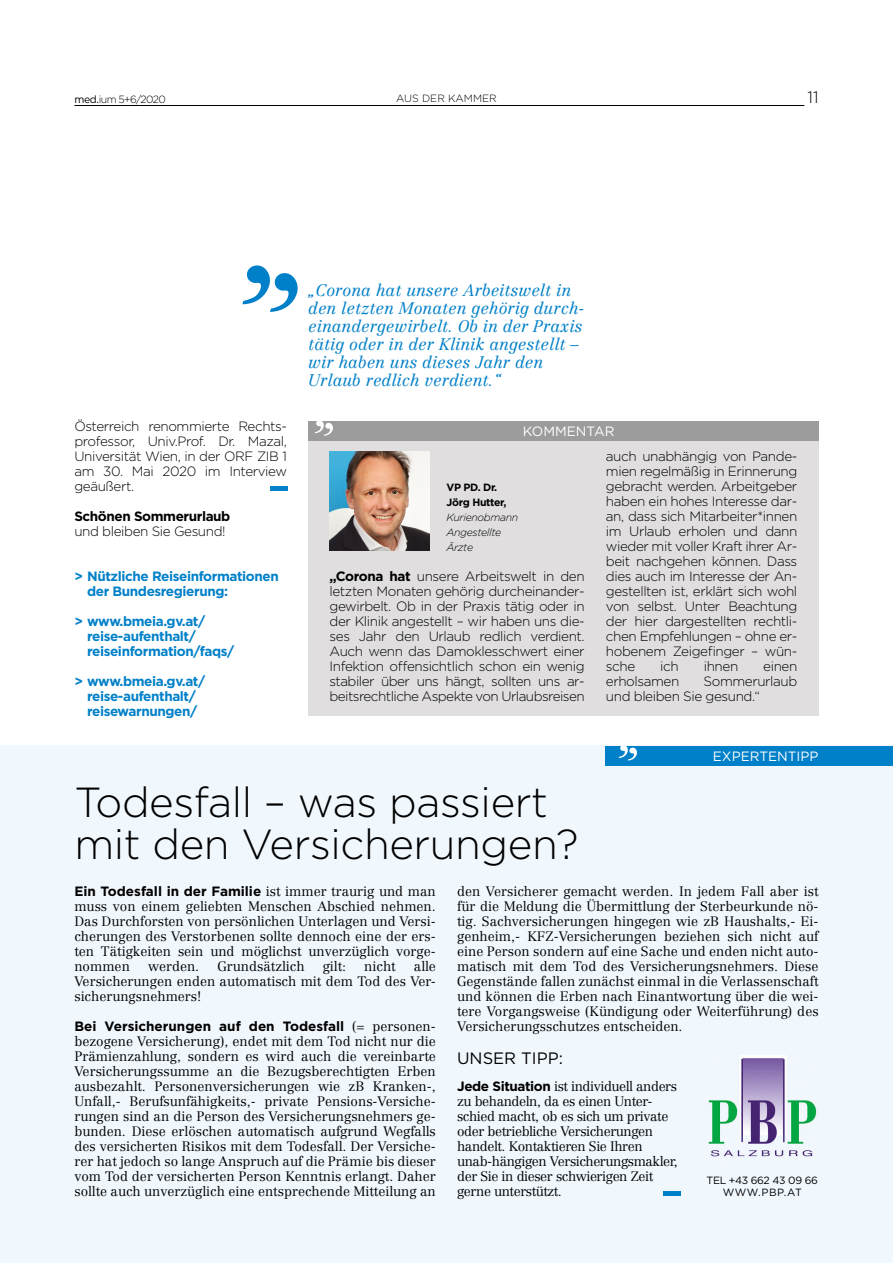
<style>
.page{position:relative;width:893px;height:1263px;background:#fff}
.page>*{position:absolute;margin:0;border:0;box-sizing:border-box;transform-origin:0 0}
.t1{font:300 42px/42px "Gotham";letter-spacing:-.01em;color:#000}
.t2{font:italic 300 16.5px/18px "Centennial LT";color:#0080c8}
.t3{font:16.5px "Gotham";color:#000}
.t4{font:300 16.5px "Gotham";color:#000}
.t5{font:300 13.5px/15px "Centennial LT";color:#000;text-align:justify}
.t6{font:300 13.5px/15px "Gotham";letter-spacing:-.03em;color:#000;text-align:justify}
.t7{font:300 13.5px/15px "Centennial LT";letter-spacing:-.03em;color:#000}
.t8{font:700 13.5px/15px "Gotham";letter-spacing:-.03em;color:#0080c8}
.t9{font:700 13.5px "Gotham";color:#000}
.t10{font:13.5px "Gotham";color:#fff}
.t11{font:700 13.5px "Gotham";letter-spacing:-.03em;color:#000}
.t12{font:italic 300 10.5px/15px "Gotham";letter-spacing:-.03em;color:#000}
.t13{font:300 10.5px "Gotham";color:#000}
.t14{font:10.5px/12px "Gotham";letter-spacing:-.03em;color:#000;text-align:center}
.t15{font:700 10.5px/15px "Gotham";letter-spacing:-.03em;color:#000}
.s1{font-weight:400}
.s2{font-weight:700}
.s3{font-family:"Centennial LT";font-weight:300}
.s4{font-family:"Gotham";font-weight:700}
</style>
<div class="page">
<div style="left:0;top:746px;width:893px;height:517px;background:#f0f7fd"></div>
<div style="left:606px;top:746px;width:287px;height:20px;background:#0080c8"></div>
<svg style="left:619px;top:746px;width:18px;height:14px"></svg>
<div style="left:663px;top:1191px;width:17px;height:5px;background:#0080c8"></div>
<img style="left:708px;top:1056px;width:109px;height:101px">
<div style="left:308px;top:421px;width:511px;height:295px;background:#e0dede"></div>
<img style="left:330px;top:452px;width:99px;height:99px">
<div style="left:308px;top:421px;width:511px;height:20px;background:#9c9c9d"></div>
<svg style="left:315px;top:421px;width:18px;height:15px"></svg>
<div style="left:270px;top:486px;width:17px;height:5px;background:#0080c8"></div>
<svg style="left:242px;top:265px;width:56px;height:47px"></svg>
<hr style="left:74px;top:105px;width:730px;height:1px;background:#000">
<p class="t13" style="left:74px;top:92px;width:93px"><span class="s1">med.</span>ium 5+6/2020</p>
<p class="t13" style="left:396px;top:92px;width:102px">AUS DER KAMMER</p>
<p class="t4" style="left:807px;top:86px;width:13px">11</p>
<p class="t6" style="left:74px;top:418px;width:214px">Österreich renommierte Rechts&shy;professor, Univ.Prof. Dr. Mazal, Universität Wien, in der ORF ZIB 1 am 30. Mai 2020 im Interview geäußert.</p>
<p class="t11" style="left:74px;top:507px;width:157px">Schönen Sommerurlaub</p>
<p class="t6" style="left:74px;top:523px;width:153px">und bleiben Sie Gesund!</p>
<p class="t8" style="left:87px;top:568px;width:193px;text-indent:-13px">&gt; Nützliche Reiseinformationen der Bundesregierung:</p>
<p class="t8" style="left:87px;top:613px;width:149px;text-indent:-13px">&gt; www.bmeia.gv.at/ reise-aufenthalt/ reiseinformation/faqs/</p>
<p class="t8" style="left:74px;top:673px;width:132px;text-align:center">&gt; www.bmeia.gv.at/ reise-aufenthalt/ reisewarnungen/</p>
<p class="t2" style="left:308px;top:281px;width:278px">„Corona hat unsere Arbeitswelt in den letzten Monaten gehörig durch&shy;einandergewirbelt. Ob in der Praxis tätig oder in der Klinik angestellt – wir haben uns dieses Jahr den Urlaub redlich verdient.“</p>
<p class="t10" style="left:523px;top:423px;width:93px">KOMMENTAR</p>
<p class="t15" style="left:446px;top:480px;width:61px">VP PD. Dr.<br>Jörg Hutter,</p>
<p class="t12" style="left:446px;top:509px;width:73px">Kurienobmann<br>Angestellte<br>Ärzte</p>
<p class="t6" style="left:330px;top:568px;width:257px"><span class="s2">„Corona hat</span> unsere Arbeitswelt in den letzten Monaten gehörig durcheinander&shy;gewirbelt. Ob in der Praxis tätig oder in der Klinik angestellt – wir haben uns die&shy;ses Jahr den Urlaub redlich verdient.<br>Auch wenn das Damoklesschwert einer Infektion offensichtlich schon ein wenig stabiler über uns hängt, sollten uns ar&shy;beitsrechtliche Aspekte von Urlaubsreisen</p>
<p class="t6" style="left:606px;top:448px;width:193px">auch unabhängig von Pande&shy;mien regelmäßig in Erinnerung gebracht werden. Arbeitgeber haben ein hohes Interesse dar&shy;an, dass sich Mitarbeiter*innen im Urlaub erholen und dann wieder mit voller Kraft ihrer Ar&shy;beit nachgehen können. Dass dies auch im Interesse der An&shy;gestellten ist, erklärt sich wohl von selbst. Unter Beachtung der hier dargestellten rechtli&shy;chen Empfehlungen – ohne er&shy;hobenem Zeigefinger – wün&shy;sche</p>
<p class="t6" style="left:660px;top:658px;width:20px">ich</p>
<p class="t6" style="left:704px;top:658px;width:36px">ihnen</p>
<p class="t6" style="left:763px;top:658px;width:36px">einen</p>
<p class="t6" style="left:606px;top:673px;width:75px">erholsamen</p>
<p class="t6" style="left:606px;top:673px;width:193px;text-indent:98px">Sommerurlaub und bleiben Sie gesund.“</p>
<p class="t10" style="left:713px;top:748px;width:107px">EXPERTENTIPP</p>
<h1 class="t1" style="left:74px;top:780px;width:506px">Todesfall – was passiert mit den Versicherungen?</h1>
<p class="t9" style="left:74px;top:882px;width:363px">Ein Todesfall in der Familie <span class="s3">ist immer traurig und man</span></p>
<p class="t5" style="left:74px;top:899px;width:363px">muss von einem geliebten Menschen Abschied nehmen.<br>Das Durchforsten von persönlichen Unterlagen und Versi&shy;cherungen des Verstorbenen sollte dennoch eine der ers&shy;ten Tätigkeiten sein und möglichst unverzüglich vorge&shy;nommen</p>
<p class="t5" style="left:457px;top:884px;width:363px">den Versicherer gemacht werden. In jedem Fall aber ist für die Meldung die Übermittlung der Sterbeurkunde nö&shy;tig. Sachversicherungen hingegen wie zB Haushalts,- Ei&shy;genheim,- KFZ-Versicherungen beziehen sich nicht auf eine Person sondern auf eine Sache und enden nicht auto&shy;matisch mit dem Tod des Versicherungsnehmers. Diese Gegenstände fallen zunächst einmal in die Verlassenschaft und können die Erben nach Einantwortung über die wei&shy;tere Vorgangsweise (Kündigung oder Weiterführung) des Versicherungsschutzes entscheiden.</p>
<p class="t3" style="left:457px;top:1047px;width:107px">UNSER TIPP:</p>
<p class="t7" style="left:457px;top:1079px;width:222px"><span class="s4">Jede Situation</span> ist individuell anders zu behandeln, da es einen Unter&shy;schied macht, ob es sich um private oder betriebliche Versicherungen handelt. Kontaktieren Sie Ihren unab-hängigen Versicherungsmakler, der Sie in dieser schwierigen Zeit gerne unterstützt.</p>
<p class="t5" style="left:74px;top:959px;width:363px;text-indent:339px">alle Versicherungen enden automatisch mit dem Tod des Ver&shy;sicherungsnehmers!</p>
<p class="t9" style="left:74px;top:1017px;width:363px">Bei Versicherungen auf den Todesfall <span class="s3">(= personen-</span></p>
<p class="t5" style="left:74px;top:1034px;width:363px">bezogene Versicherung), endet mit dem Tod nicht nur die Prämienzahlung, sondern es wird auch die vereinbarte Versicherungssumme an die Bezugsberechtigten Erben ausbezahlt. Personenversicherungen wie zB Kranken-, Unfall,- Berufsunfähigkeits,- private Pensions-Versiche&shy;rungen sind an die Person des Versicherungsnehmers ge&shy;bunden. Diese erlöschen automatisch aufgrund Wegfalls des versicherten Risikos mit dem Todesfall. Der Versiche&shy;rer hat jedoch so lange Anspruch auf die Prämie bis dieser vom Tod der versicherten Person Kenntnis erlangt. Daher sollte auch unverzüglich eine entsprechende Mitteilung an</p>
<p class="t5" style="left:148px;top:959px;width:53px">werden.</p>
<p class="t5" style="left:217px;top:959px;width:89px">Grundsätzlich</p>
<p class="t5" style="left:323px;top:959px;width:25px">gilt:</p>
<p class="t5" style="left:364px;top:959px;width:33px">nicht</p>
<p class="t14" style="left:706px;top:1174px;width:113px">TEL +43 662 43 09 66<br>WWW.PBP.AT</p>
</div>
